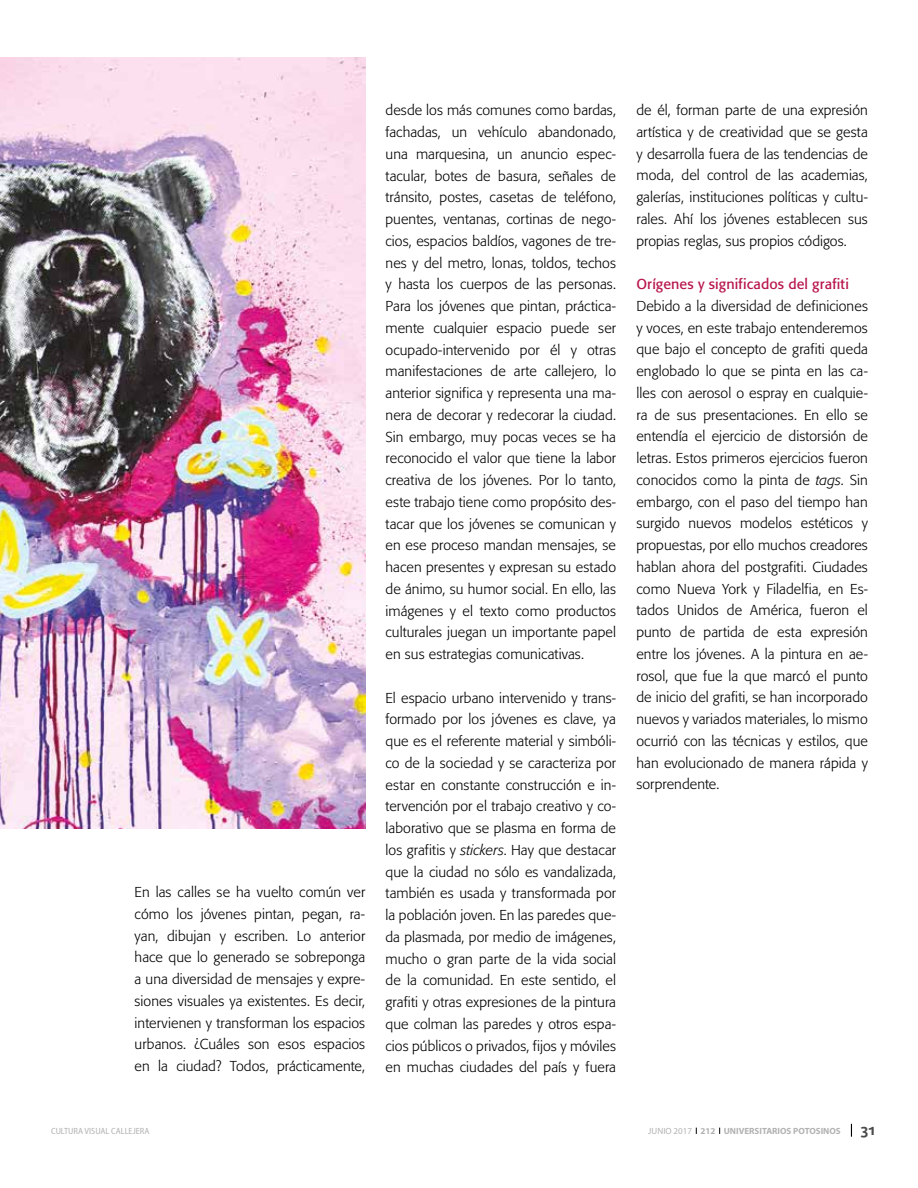
<style>
.page{position:relative;width:918px;height:1188px;background:#fff}
.page>*{position:absolute;margin:0;border:0;box-sizing:border-box;transform-origin:0 0}
.t1{font:700 15px "Daxline Pro";color:#4a4a49}
.t2{font:300 14.25px/21.8px "Formata";letter-spacing:.005em;color:#000;text-align:justify}
.t3{font:14.25px "Formata";letter-spacing:.01em;color:#b8164b}
.t4{font:700 9px "Myriad Pro";color:#b3b2b2}
.t5{font:semi-condensed 9px "Myriad Pro";color:#b3b2b2}
.s1{font-style:italic}
.s2{font-weight:400}
</style>
<div class="page">
<svg style="left:851px;top:1124px;width:1px;height:13px"></svg>
<img style="left:0;top:58px;width:365px;height:770px">
<p class="t2" style="left:135px;top:881px;width:232px">En las calles se ha vuelto común ver cómo los jóvenes pintan, pegan, ra&shy;yan, dibujan y escriben. Lo anterior hace que lo generado se sobreponga a una diversidad de mensajes y expre&shy;siones visuales ya existentes. Es decir, intervienen y transforman los espacios urbanos. ¿Cuáles son esos espacios en la ciudad? Todos, prácticamente,</p>
<p class="t2" style="left:386px;top:100px;width:232px">desde los más comunes como bardas, fachadas, un vehículo abandonado, una marquesina, un anuncio espec&shy;tacular, botes de basura, señales de tránsito, postes, casetas de teléfono, puentes, ventanas, cortinas de nego&shy;cios, espacios baldíos, vagones de tre&shy;nes y del metro, lonas, toldos, techos y hasta los cuerpos de las personas.<br>Para los jóvenes que pintan, práctica&shy;mente cualquier espacio puede ser ocupado-intervenido por él y otras manifestaciones de arte callejero, lo anterior significa y representa una ma&shy;nera de decorar y redecorar la ciudad.<br>Sin embargo, muy pocas veces se ha reconocido el valor que tiene la labor creativa de los jóvenes. Por lo tanto, este trabajo tiene como propósito des&shy;tacar que los jóvenes se comunican y en ese proceso mandan mensajes, se hacen presentes y expresan su estado de ánimo, su humor social. En ello, las imágenes y el texto como productos culturales juegan un importante papel en sus estrategias comunicativas.</p>
<p class="t2" style="left:386px;top:687px;width:232px">El espacio urbano intervenido y trans&shy;formado por los jóvenes es clave, ya que es el referente material y simbóli&shy;co de la sociedad y se caracteriza por estar en constante construcción e in&shy;tervención por el trabajo creativo y co&shy;laborativo que se plasma en forma de los grafitis y <span class="s1">stickers</span>. Hay que destacar que la ciudad no sólo es vandalizada, también es usada y transformada por la población joven. En las paredes que&shy;da plasmada, por medio de imágenes, mucho o gran parte de la vida social de la comunidad. En este sentido, el grafiti y otras expresiones de la pintura que colman las paredes y otros espa&shy;cios públicos o privados, fijos y móviles en muchas ciudades del país y fuera</p>
<p class="t2" style="left:636px;top:100px;width:233px">de él, forman parte de una expresión artística y de creatividad que se gesta y desarrolla fuera de las tendencias de moda, del control de las academias, galerías, instituciones políticas y cultu&shy;rales. Ahí los jóvenes establecen sus propias reglas, sus propios códigos.</p>
<p class="t3" style="left:636px;top:276px;width:214px">Orígenes y significados del grafiti</p>
<p class="t2" style="left:636px;top:295px;width:233px">Debido a la diversidad de definiciones y voces, en este trabajo entenderemos que bajo el concepto de grafiti queda englobado lo que se pinta en las ca&shy;lles con aerosol o espray en cualquie&shy;ra de sus presentaciones. En ello se entendía el ejercicio de distorsión de letras. Estos primeros ejercicios fueron conocidos como la pinta de <span class="s1">tags</span>. Sin embargo, con el paso del tiempo han surgido nuevos modelos estéticos y propuestas, por ello muchos creadores hablan ahora del postgrafiti. Ciudades como Nueva York y Filadelfia, en Es&shy;tados Unidos de América, fueron el punto de partida de esta expresión entre los jóvenes. A la pintura en ae&shy;rosol, que fue la que marcó el punto de inicio del grafiti, se han incorporado nuevos y variados materiales, lo mismo ocurrió con las técnicas y estilos, que han evolucionado de manera rápida y sorprendente.</p>
<p class="t5" style="left:51px;top:1125px;width:100px">CULTURA VISUAL CALLEJERA</p>
<p class="t4" style="left:648px;top:1125px;width:194px"><span class="s2">JUNIO 2017</span> 212 UNIVERSITARIOS POTOSINOS</p>
<p class="t1" style="left:861px;top:1120px;width:15px">31</p>
</div>
